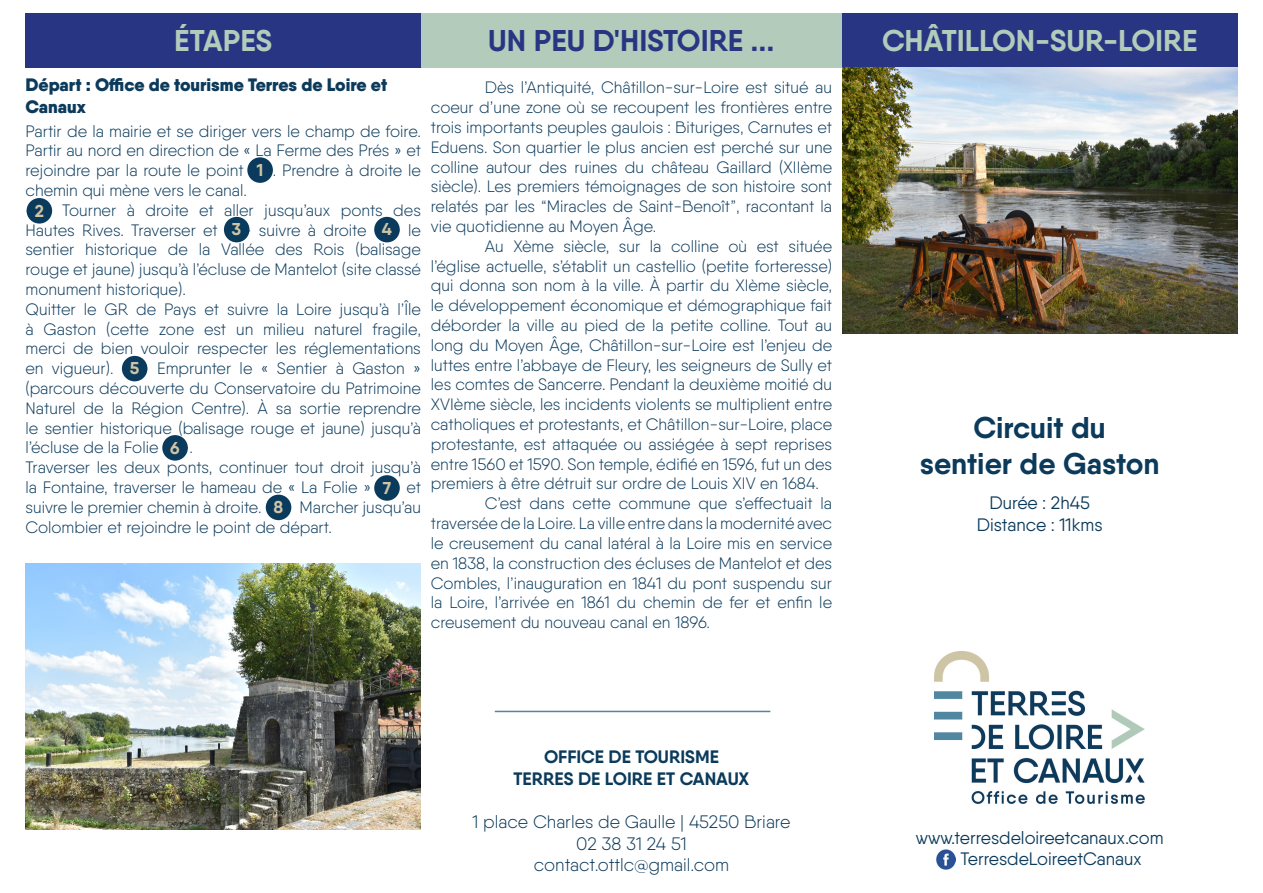
<style>
.page{position:relative;width:1263px;height:893px;background:#fff}
.page>*{position:absolute;margin:0;border:0;box-sizing:border-box;transform-origin:0 0}
.t1{font:700 30px "Qanelas";color:#b2cbba}
.t2{font:700 30px "Qanelas";color:#0b3a5b}
.t3{font:700 30px "Qanelas";color:#283583}
.t4{font:18px "Qanelas";color:#0b3a5b}
.t5{font:300 18px "Qanelas";color:#0b3a5b}
.t6{font:900 18px/21.6px "Qanelas";color:#0b3a5b}
.t7{font:700 18px "Qanelas";color:#0b3a5b}
.t8{font:700 17.1px "Qanelas";color:#cfc4a6}
.t9{font:300 16.5px/19.8px "Qanelas";color:#0b3a5b;text-align:justify}
</style>
<div class="page">
<div style="left:26px;top:13px;width:395px;height:54px;background:#283583"></div>
<div style="left:421px;top:13px;width:421px;height:54px;background:#b2cbba"></div>
<div style="left:842px;top:13px;width:395px;height:54px;background:#283583"></div>
<hr style="left:495px;top:711px;width:275px;height:1px;background:#5087a0">
<img style="left:935px;top:652px;width:209px;height:152px">
<img style="left:936px;top:850px;width:19px;height:19px">
<img style="left:842px;top:67px;width:395px;height:266px">
<img style="left:26px;top:563px;width:395px;height:266px">
<div style="left:247px;top:157px;width:26px;height:26px;background:#0a3b5c;border-radius:50%"></div>
<div style="left:27px;top:198px;width:25px;height:26px;background:#0a3b5c;border-radius:50%"></div>
<div style="left:374px;top:217px;width:26px;height:25px;background:#0a3b5c;border-radius:50%"></div>
<div style="left:224px;top:217px;width:25px;height:25px;background:#0a3b5c;border-radius:50%"></div>
<div style="left:122px;top:356px;width:25px;height:25px;background:#0a3b5c;border-radius:50%"></div>
<div style="left:162px;top:435px;width:26px;height:26px;background:#0a3b5c;border-radius:50%"></div>
<div style="left:374px;top:475px;width:26px;height:26px;background:#0a3b5c;border-radius:50%"></div>
<div style="left:266px;top:495px;width:25px;height:25px;background:#0a3b5c;border-radius:50%"></div>
<p class="t1" style="left:174px;top:22px;width:99px">ÉTAPES</p>
<p class="t3" style="left:488px;top:22px;width:288px">UN PEU D'HISTOIRE ...</p>
<p class="t6" style="left:26px;top:74px;width:363px">Départ : Office de tourisme Terres de Loire et<br>Canaux</p>
<p class="t9" style="left:26px;top:121px;width:397px">Partir de la mairie et se diriger vers le champ de foire.<br>Partir au nord en direction de « La Ferme des Prés » et rejoindre par la route le point -1-. Prendre à droite le chemin qui mène vers le canal.</p>
<p class="t9" style="left:26px;top:200px;width:397px">-2- Tourner à droite et aller jusqu’aux ponts des Hautes Rives. Traverser et -3- suivre à droite -4- le sentier historique de la Vallée des Rois (balisage rouge et jaune) jusqu’à l’écluse de Mantelot (site classé monument historique).</p>
<p class="t9" style="left:26px;top:299px;width:397px">Quitter le GR de Pays et suivre la Loire jusqu’à l’Île à Gaston (cette zone est un milieu naturel fragile, merci de bien vouloir respecter les réglementations en vigueur). -5- Emprunter le « Sentier à Gaston » (parcours découverte du Conservatoire du Patrimoine Naturel de la Région Centre). À sa sortie reprendre le sentier historique (balisage rouge et jaune) jusqu’à l’écluse de la Folie -6-.</p>
<p class="t9" style="left:26px;top:457px;width:397px">Traverser les deux ponts, continuer tout droit jusqu’à la Fontaine, traverser le hameau de « La Folie » -7- et suivre le premier chemin à droite. -8- Marcher jusqu’au Colombier et rejoindre le point de départ.</p>
<p class="t8" style="left:257px;top:159px;width:8px">1</p>
<p class="t8" style="left:35px;top:200px;width:11px">2</p>
<p class="t8" style="left:232px;top:219px;width:11px">3</p>
<p class="t8" style="left:382px;top:219px;width:12px">4</p>
<p class="t8" style="left:130px;top:358px;width:11px">5</p>
<p class="t8" style="left:170px;top:437px;width:11px">6</p>
<p class="t8" style="left:383px;top:477px;width:10px">7</p>
<p class="t8" style="left:274px;top:496px;width:11px">8</p>
<p class="t9" style="left:431px;top:78px;width:403px;text-indent:54px">Dès l’Antiquité, Châtillon-sur-Loire est situé au coeur d’une zone où se recoupent les frontières entre trois importants peuples gaulois : Bituriges, Carnutes et Eduens. Son quartier le plus ancien est perché sur une colline autour des ruines du château Gaillard (XIIème siècle). Les premiers témoignages de son histoire sont relatés par les “Miracles de Saint-Benoît”, racontant la vie quotidienne au Moyen Âge.</p>
<p class="t9" style="left:431px;top:236px;width:403px;text-indent:54px">Au Xème siècle, sur la colline où est située l’église actuelle, s’établit un castellio (petite forteresse) qui donna son nom à la ville. À partir du XIème siècle, le développement économique et démographique fait déborder la ville au pied de la petite colline. Tout au long du Moyen Âge, Châtillon-sur-Loire est l’enjeu de luttes entre l’abbaye de Fleury, les seigneurs de Sully et les comtes de Sancerre. Pendant la deuxième moitié du XVIème siècle, les incidents violents se multiplient entre catholiques et protestants, et Châtillon-sur-Loire, place protestante, est attaquée ou assiégée à sept reprises entre 1560 et 1590. Son temple, édifié en 1596, fut un des premiers à être détruit sur ordre de Louis XIV en 1684.</p>
<p class="t9" style="left:431px;top:493px;width:403px;text-indent:54px">C’est dans cette commune que s’effectuait la traversée de la Loire. La ville entre dans la modernité avec le creusement du canal latéral à la Loire mis en service en 1838, la construction des écluses de Mantelot et des Combles, l’inauguration en 1841 du pont suspendu sur la Loire, l’arrivée en 1861 du chemin de fer et enfin le creusement du nouveau canal en 1896.</p>
<p class="t7" style="left:544px;top:746px;width:176px">OFFICE DE TOURISME</p>
<p class="t7" style="left:513px;top:767px;width:237px">TERRES DE LOIRE ET CANAUX</p>
<p class="t5" style="left:472px;top:811px;width:319px">1 place Charles de Gaulle | 45250 Briare</p>
<p class="t5" style="left:576px;top:832px;width:112px">02 38 31 24 51</p>
<p class="t5" style="left:534px;top:854px;width:197px">contact.ottlc@gmail.com</p>
<p class="t1" style="left:882px;top:22px;width:317px">CHÂTILLON-SUR-LOIRE</p>
<p class="t2" style="left:973px;top:409px;width:134px">Circuit du</p>
<p class="t2" style="left:920px;top:445px;width:241px">sentier de Gaston</p>
<p class="t4" style="left:989px;top:492px;width:102px">Durée : 2h45</p>
<p class="t4" style="left:977px;top:513px;width:127px">Distance : 11kms</p>
<p class="t4" style="left:916px;top:826px;width:249px">www.terresdeloireetcanaux.com</p>
<p class="t4" style="left:960px;top:848px;width:182px">TerresdeLoireetCanaux</p>
</div>
